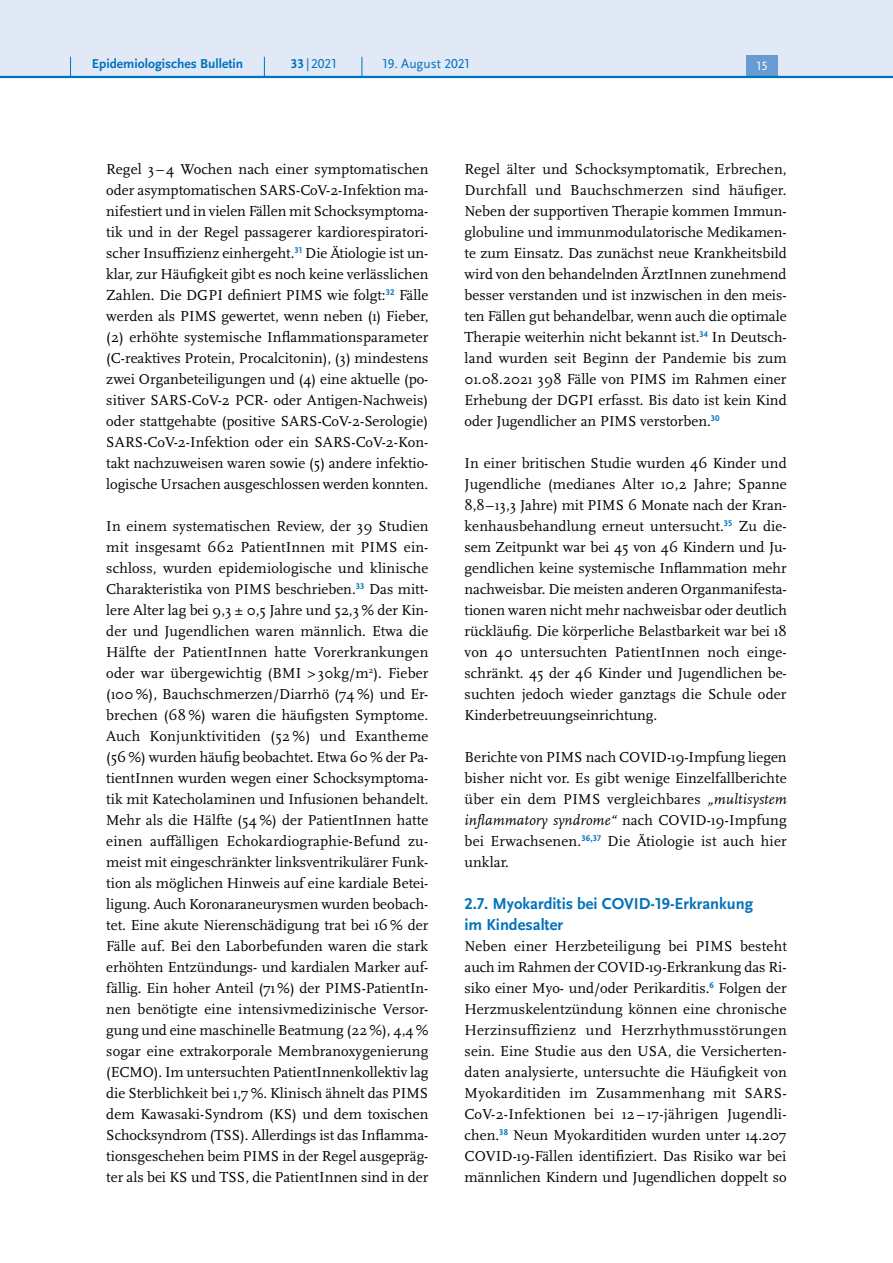
<style>
.page{position:relative;width:893px;height:1263px;background:#fff}
.page>*{position:absolute;margin:0;border:0;box-sizing:border-box;transform-origin:0 0}
.t1{font:700 16.5px/21px "Scala Sans Pro";color:#0072bc}
.P_-_Fließtext{font:15px/21px "Scala Pro";color:#000;text-align:justify}
.t2{font:700 13.5px "Scala Sans Pro";color:#0072bc}
.t3{font:13.5px "Scala Sans Pro";color:#0072bc}
.t4{font:12.45px "Scala Sans Pro";color:#fff}
.s1{font-weight:700}
.s2{font-style:italic}
</style>
<div class="page">
<div style="left:0;top:0;width:893px;height:77px;background:#e1e8f6"></div>
<div style="left:746px;top:55px;width:32px;height:21px;background:#679bd2"></div>
<hr style="left:0;top:76px;width:893px;height:2px;background:#0072bc">
<svg style="left:70px;top:57px;width:1px;height:19px"></svg>
<svg style="left:264px;top:57px;width:1px;height:19px"></svg>
<svg style="left:362px;top:57px;width:1px;height:19px"></svg>
<p class="t2" style="left:92px;top:55px;width:153px">Epidemiologisches Bulletin</p>
<p class="t3" style="left:291px;top:55px;width:47px"><span class="s1">33</span>|2021</p>
<p class="t3" style="left:383px;top:55px;width:89px">19. August 2021</p>
<p class="t4" style="left:757px;top:59px;width:13px">15</p>
<p class="P_-_Fließtext" style="left:106px;top:158px;width:324px">Regel 3 – 4 Wochen nach einer symptomatischen oder asymptomatischen SARS-CoV-2-Infektion ma&shy;nifestiert und in vielen Fällen mit Schocksymptoma&shy;tik und in der Regel passagerer kardiorespiratori&shy;scher Insuffizienz einhergeht.<sup>31</sup> Die Ätiologie ist un&shy;klar, zur Häufigkeit gibt es noch keine verlässlichen Zahlen. Die DGPI definiert PIMS wie folgt:<sup>32</sup> Fälle werden als PIMS gewertet, wenn neben (1) Fieber, (2) erhöhte systemische Inflammationsparameter (C-reaktives Protein, Procalcitonin), (3) mindestens zwei Organbeteiligungen und (4) eine aktuelle (po&shy;sitiver SARS-CoV-2 PCR- oder Antigen-Nachweis) oder stattgehabte (positive SARS-CoV-2-Serologie)<br>SARS-CoV-2-Infektion oder ein SARS-CoV-2-Kon&shy;takt nachzuweisen waren sowie (5) andere infektio&shy;logische Ursachen ausgeschlossen werden konnten.</p>
<p class="P_-_Fließtext" style="left:106px;top:515px;width:324px">In einem systematischen Review, der 39 Studien mit insgesamt 662 PatientInnen mit PIMS ein&shy;schloss, wurden epidemiologische und klinische Charakteristika von PIMS beschrieben.<sup>33</sup> Das mitt&shy;lere Alter lag bei 9,3 ± 0,5 Jahre und 52,3 % der Kin&shy;der und Jugendlichen waren männlich. Etwa die Hälfte der PatientInnen hatte Vorerkrankungen oder war übergewichtig (BMI &gt; 30kg/m<sup>2</sup>). Fieber (100 %), Bauchschmerzen/Diarrhö (74 %) und Er&shy;brechen (68 %) waren die häufigsten Symptome.<br>Auch Konjunktivitiden (52 %) und Exantheme (56 %) wurden häufig beobachtet. Etwa 60 % der Pa&shy;tientInnen wurden wegen einer Schocksymptoma&shy;tik mit Katecholaminen und Infusionen behandelt.<br>Mehr als die Hälfte (54 %) der PatientInnen hatte einen auffälligen Echokardiographie-Befund zu&shy;meist mit eingeschränkter linksventrikulärer Funk&shy;tion als möglichen Hinweis auf eine kardiale Betei&shy;ligung. Auch Koronaraneurysmen wurden beobach&shy;tet. Eine akute Nierenschädigung trat bei 16 % der Fälle auf. Bei den Laborbefunden waren die stark erhöhten Entzündungs- und kardialen Marker auf&shy;fällig. Ein hoher Anteil (71 %) der PIMS-PatientIn&shy;nen benötigte eine intensivmedizinische Versor&shy;gung und eine maschinelle Beatmung (22 %), 4,4 % sogar eine extrakorporale Membranoxygenierung (ECMO). Im untersuchten PatientInnenkollektiv lag die Sterblichkeit bei 1,7 %. Klinisch ähnelt das PIMS dem Kawasaki-Syndrom (KS) und dem toxischen Schocksyndrom (TSS). Allerdings ist das Inflamma&shy;tionsgeschehen beim PIMS in der Regel ausgepräg&shy;ter als bei KS und TSS, die PatientInnen sind in der</p>
<p class="P_-_Fließtext" style="left:465px;top:158px;width:324px">Regel älter und Schocksymptomatik, Erbrechen, Durchfall und Bauchschmerzen sind häufiger.<br>Neben der supportiven Therapie kommen Immun&shy;globuline und immunmodulatorische Medikamen&shy;te zum Einsatz. Das zunächst neue Krankheitsbild wird von den behandelnden ÄrztInnen zunehmend besser verstanden und ist inzwischen in den meis&shy;ten Fällen gut behandelbar, wenn auch die optimale Therapie weiterhin nicht bekannt ist.<sup>34</sup> In Deutsch&shy;land wurden seit Beginn der Pandemie bis zum 01.08.2021 398 Fälle von PIMS im Rahmen einer Erhebung der DGPI erfasst. Bis dato ist kein Kind oder Jugendlicher an PIMS verstorben.<sup>30</sup></p>
<p class="P_-_Fließtext" style="left:465px;top:452px;width:324px">In einer britischen Studie wurden 46 Kinder und Jugendliche (medianes Alter 10,2 Jahre; Spanne 8,8–13,3 Jahre) mit PIMS 6 Monate nach der Kran&shy;kenhausbehandlung erneut untersucht.<sup>35</sup> Zu die&shy;sem Zeitpunkt war bei 45 von 46 Kindern und Ju&shy;gendlichen keine systemische Inflammation mehr nachweisbar. Die meisten anderen Organmanifesta&shy;tionen waren nicht mehr nachweisbar oder deutlich rückläufig. Die körperliche Belastbarkeit war bei 18 von 40 untersuchten PatientInnen noch einge&shy;schränkt. 45 der 46 Kinder und Jugendlichen be&shy;suchten jedoch wieder ganztags die Schule oder Kinderbetreuungseinrichtung.</p>
<p class="P_-_Fließtext" style="left:465px;top:746px;width:324px">Berichte von PIMS nach COVID-19-Impfung liegen bisher nicht vor. Es gibt wenige Einzelfallberichte über ein dem PIMS vergleichbares <span class="s2">„multisystem inflammatory syndrome“</span> nach COVID-19-Impfung bei Erwachsenen.<sup>36,37</sup> Die Ätiologie ist auch hier unklar.</p>
<h4 class="t1" style="left:465px;top:893px;width:290px">2.7. Myokarditis bei COVID-19-Erkrankung im Kindesalter</h4>
<p class="P_-_Fließtext" style="left:465px;top:935px;width:324px">Neben einer Herzbeteiligung bei PIMS besteht auch im Rahmen der COVID-19-Erkrankung das Ri&shy;siko einer Myo- und/oder Perikarditis.<sup>6</sup> Folgen der Herzmuskelentzündung können eine chronische Herzinsuffizienz und Herzrhythmusstörungen sein. Eine Studie aus den USA, die Versicherten&shy;daten analysierte, untersuchte die Häufigkeit von Myokarditiden im Zusammenhang mit SARS-CoV-2-Infektionen bei 12 – 17-jährigen Jugendli&shy;chen.<sup>38</sup> Neun Myokarditiden wurden unter 14.207<br>COVID-19-Fällen identifiziert. Das Risiko war bei männlichen Kindern und Jugendlichen doppelt so</p>
</div>
